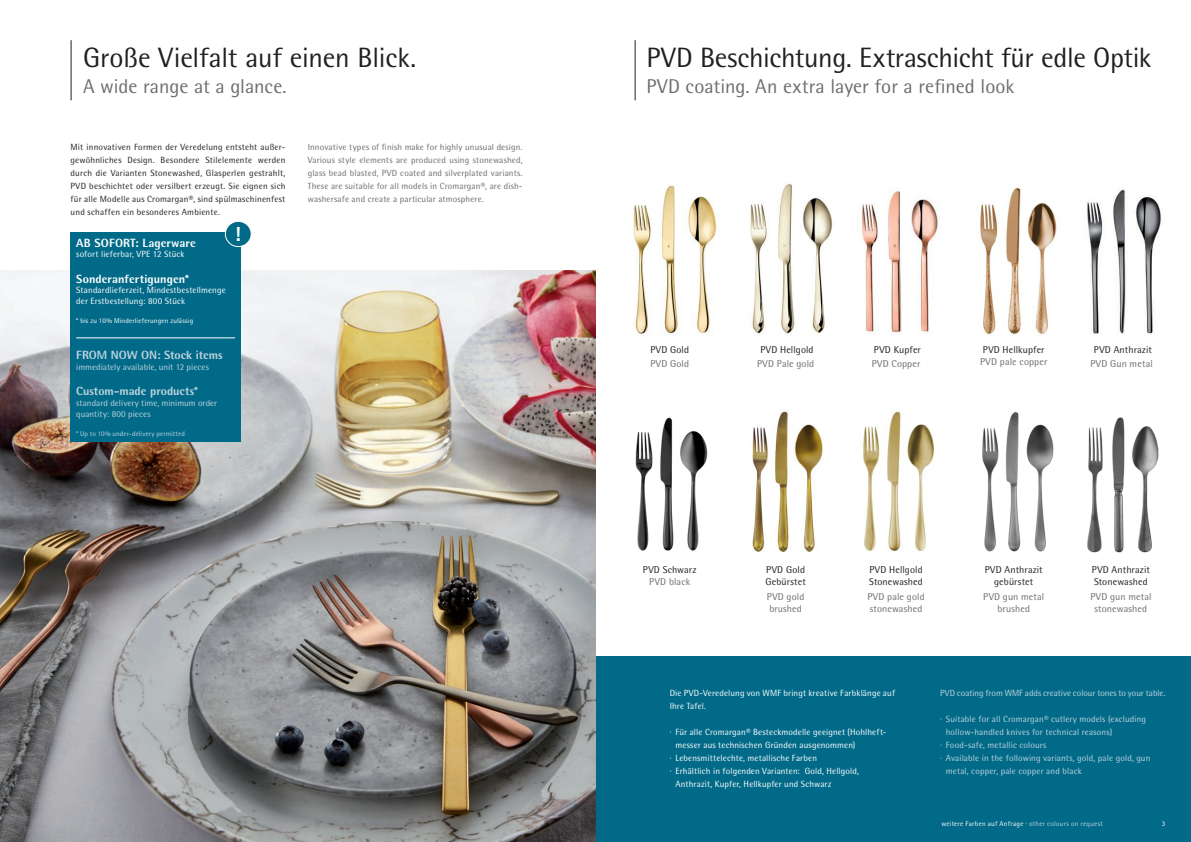
<style>
.page{position:relative;width:1191px;height:842px;background:#fff}
.page>*{position:absolute;margin:0;border:0;box-sizing:border-box;transform-origin:0 0}
.t1{font:28px "WMF Rotis";letter-spacing:-.01em;color:#231f20}
.t2{font:700 20.3px "WMF Rotis";color:#fff}
.t3{font:20px "WMF Rotis";color:#6c6d70}
.t4{font:700 12px "WMF Rotis";letter-spacing:-.005em;color:#c0d3df}
.t5{font:700 12px "WMF Rotis";letter-spacing:.005em;color:#fff}
.t6{font:10px/12px "WMF Rotis";letter-spacing:.01em;color:#231f20}
.t7{font:10px/12px "WMF Rotis";letter-spacing:.015em;color:#6c6d70;text-align:center}
.t8{font:9px/13px "WMF Rotis";letter-spacing:.015em;color:#fff}
.t9{font:9px/10.8px "WMF Rotis";letter-spacing:.01em;color:#c0d3df}
.t10{font:9px/13px "WMF Rotis";letter-spacing:.025em;color:#231f20;text-align:justify}
.t11{font:9px/13px "WMF Rotis";letter-spacing:.015em;color:#6c6d70;text-align:justify}
.t12{font:7px "WMF Rotis";letter-spacing:.03em;color:#fff}
.t13{font:7px "WMF Rotis";letter-spacing:.015em;color:#c0d3df}
.t14{font:7px "WMF Rotis";color:#231f20}
.s1{color:#c0d3df}
</style>
<div class="page">
<div style="left:595px;top:657px;width:596px;height:185px;background:#006a88"></div>
<hr style="left:71px;top:40px;width:1px;height:60px;background:#231f20">
<img style="left:0;top:271px;width:595px;height:571px">
<div style="left:71px;top:232px;width:170px;height:210px;background:#006a88"></div>
<div style="left:225px;top:221px;width:26px;height:26px;background:#006a88;border-radius:50%"></div>
<div style="left:225px;top:221px;width:26px;height:26px;border:1px solid #fff;border-radius:50%"></div>
<hr style="left:76px;top:338px;width:159px;height:1px;background:#fff">
<hr style="left:635px;top:40px;width:1px;height:60px;background:#231f20">
<img style="left:633px;top:185px;width:84px;height:151px">
<img style="left:862px;top:191px;width:76px;height:143px">
<img style="left:750px;top:184px;width:83px;height:152px">
<img style="left:1087px;top:189px;width:74px;height:145px">
<img style="left:1087px;top:417px;width:72px;height:136px">
<img style="left:752px;top:411px;width:71px;height:142px">
<img style="left:863px;top:409px;width:72px;height:143px">
<img style="left:982px;top:412px;width:72px;height:140px">
<img style="left:980px;top:187px;width:77px;height:149px">
<img style="left:635px;top:417px;width:73px;height:134px">
<h1 class="t1" style="left:83px;top:41px;width:335px">Große Vielfalt auf einen Blick.</h1>
<h3 class="t3" style="left:83px;top:74px;width:205px">A wide range at a glance.</h3>
<p class="t10" style="left:71px;top:140px;width:216px">Mit innovativen Formen der Veredelung entsteht außer&shy;gewöhnliches Design. Besondere Stilelemente werden durch die Varianten Stonewashed, Glasperlen gestrahlt, PVD beschichtet oder versilbert erzeugt. Sie eignen sich für alle Modelle aus Cromargan®, sind spülmaschinenfest und schaffen ein besonderes Ambiente.</p>
<p class="t11" style="left:308px;top:140px;width:216px">Innovative types of finish make for highly unusual design.<br>Various style elements are produced using stonewashed, glass bead blasted, PVD coated and silverplated variants.<br>These are suitable for all models in Cromargan®, are dish&shy;washersafe and create a particular atmosphere.</p>
<h3 class="t5" style="left:76px;top:235px;width:121px">AB SOFORT: Lagerware</h3>
<p class="t8" style="left:76px;top:248px;width:110px">sofort lieferbar, VPE 12 Stück</p>
<h3 class="t5" style="left:76px;top:271px;width:114px">Sonderanfertigungen*</h3>
<p class="t8" style="left:76px;top:285px;width:151px;line-height:10.8px">Standardlieferzeit, Mindestbestellmenge der Erstbestellung: 800 Stück</p>
<p class="t12" style="left:76px;top:317px;width:118px">* bis zu 10% Minderlieferungen zulässig</p>
<h3 class="t4" style="left:76px;top:348px;width:148px">FROM NOW ON: Stock items</h3>
<p class="t9" style="left:76px;top:362px;width:134px">immediately available, unit 12 pieces</p>
<h3 class="t4" style="left:76px;top:384px;width:123px">Custom-made products*</h3>
<p class="t9" style="left:76px;top:398px;width:143px">standard delivery time, minimum order quantity: 800 pieces</p>
<p class="t13" style="left:76px;top:430px;width:110px">* Up to 10% under-delivery permitted</p>
<h2 class="t2" style="left:234px;top:221px;width:8px">!</h2>
<p class="t14" style="left:26px;top:819px;width:5px">2</p>
<h1 class="t1" style="left:646px;top:41px;width:506px">PVD Beschichtung. Extraschicht für edle Optik</h1>
<h3 class="t3" style="left:646px;top:75px;width:369px">PVD coating. An extra layer for a refined look</h3>
<p class="t6" style="left:650px;top:343px;width:40px">PVD Gold</p>
<p class="t7" style="left:650px;top:357px;width:40px">PVD Gold</p>
<p class="t6" style="left:760px;top:343px;width:55px">PVD Hellgold</p>
<p class="t7" style="left:757px;top:357px;width:59px">PVD Pale gold</p>
<p class="t6" style="left:874px;top:343px;width:48px">PVD Kupfer</p>
<p class="t7" style="left:871px;top:357px;width:50px">PVD Copper</p>
<p class="t6" style="left:983px;top:343px;width:63px">PVD Hellkupfer</p>
<p class="t7" style="left:980px;top:355px;width:69px">PVD pale copper</p>
<p class="t6" style="left:1094px;top:343px;width:60px">PVD Anthrazit</p>
<p class="t7" style="left:1090px;top:357px;width:64px">PVD Gun metal</p>
<p class="t6" style="left:643px;top:564px;width:55px">PVD Schwarz</p>
<p class="t7" style="left:649px;top:576px;width:42px">PVD black</p>
<p class="t6" style="left:765px;top:564px;width:42px">PVD Gold<br>Gebürstet</p>
<p class="t7" style="left:767px;top:591px;width:39px;text-align:left">PVD gold brushed</p>
<p class="t6" style="left:869px;top:564px;width:55px">PVD Hellgold<br>Stonewashed</p>
<p class="t7" style="left:867px;top:591px;width:59px;text-align:left">PVD pale gold stonewashed</p>
<p class="t6" style="left:984px;top:564px;width:60px;text-align:center">PVD Anthrazit gebürstet</p>
<p class="t7" style="left:983px;top:591px;width:63px">PVD gun metal brushed</p>
<p class="t6" style="left:1091px;top:564px;width:60px">PVD Anthrazit<br>Stonewashed</p>
<p class="t7" style="left:1090px;top:591px;width:63px">PVD gun metal stonewashed</p>
<p class="t8" style="left:670px;top:686px;width:227px">Die PVD-Veredelung von WMF bringt kreative Farbklänge auf<br>Ihre Tafel.</p>
<p class="t8" style="left:670px;top:725px;width:218px">· Für alle Cromargan® Besteckmodelle geeignet (Hohlheft-</p>
<p class="t8" style="left:675px;top:738px;width:181px">messer aus technischen Gründen ausgenommen)</p>
<p class="t8" style="left:670px;top:751px;width:149px">· Lebensmittelechte, metallische Farben</p>
<p class="t8" style="left:670px;top:764px;width:191px">· Erhältlich in folgenden Varianten: Gold, Hellgold,</p>
<p class="t8" style="left:675px;top:777px;width:158px">Anthrazit, Kupfer, Hellkupfer und Schwarz</p>
<p class="t9" style="left:940px;top:687px;width:227px">PVD coating from WMF adds creative colour tones to your table.</p>
<p class="t9" style="left:940px;top:713px;width:207px">· Suitable for all Cromargan® cutlery models (excluding</p>
<p class="t9" style="left:945px;top:726px;width:168px">hollow-handled knives for technical reasons)</p>
<p class="t9" style="left:940px;top:739px;width:108px">· Food-safe, metallic colours</p>
<p class="t9" style="left:940px;top:752px;width:212px">· Available in the following variants, gold, pale gold, gun</p>
<p class="t9" style="left:945px;top:765px;width:137px">metal, copper, pale copper and black</p>
<p class="t12" style="left:941px;top:819px;width:163px">weitere Farben auf Anfrage · <span class="s1">other colours on request</span></p>
<p class="t12" style="left:1162px;top:819px;width:5px">3</p>
</div>
